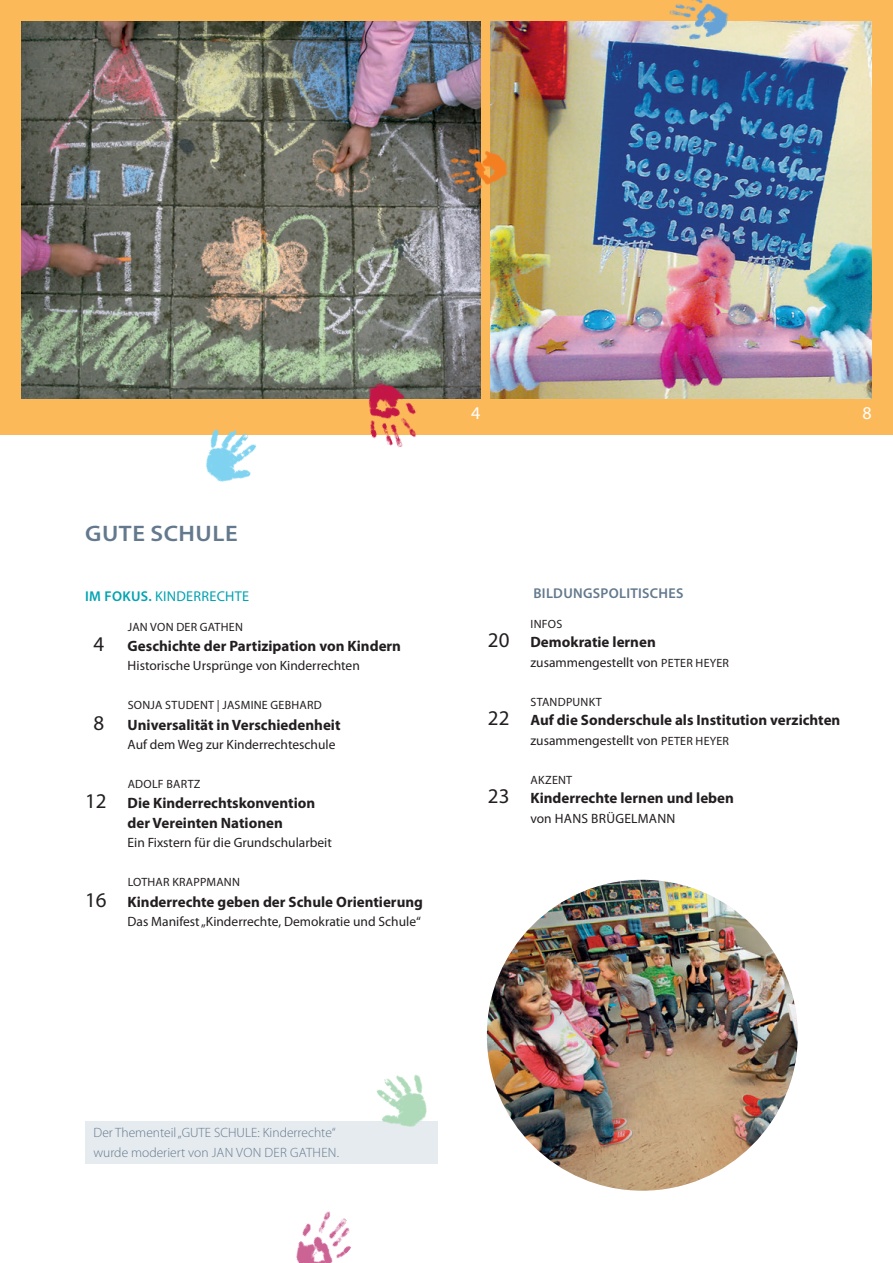
<style>
.page{position:relative;width:893px;height:1263px;background:#fff}
.page>*{position:absolute;margin:0;border:0;box-sizing:border-box;transform-origin:0 0}
.t1{font:600 22.5px "Myriad Pro";letter-spacing:.02em;color:#64798d;scale:1.09 1}
.t2{font:18px "Myriad Pro";color:#fff}
.t3{font:700 15px/19.5px "Myriad Pro";color:#231f20}
.t4{font:14.25px "Myriad Pro";letter-spacing:.02em;color:#00a3b2}
.t5{font:600 14.25px "Myriad Pro";letter-spacing:.02em;color:#64798d}
.t6{font:13.5px "Myriad Pro";color:#231f20}
.t7{font:300 13.5px/19.5px "Myriad Pro";color:#64798d}
.t8{font:13.5px "Myriad Pro";letter-spacing:.02em;color:#231f20}
.t9{font:12px "Myriad Pro";letter-spacing:.02em;color:#231f20}
.s1{font-weight:600}
.s2{font-weight:400;font-size:21px}
.s3{font-size:12px}
</style>
<div class="page">
<div style="left:0;top:0;width:893px;height:435px;background:#fcb959"></div>
<hr style="left:892px;top:0;width:1px;height:435px;background:#f0595b">
<img style="left:21px;top:21px;width:460px;height:378px">
<img style="left:490px;top:21px;width:382px;height:378px">
<div style="left:85px;top:1121px;width:353px;height:43px;background:#e6ebef"></div>
<img style="left:356px;top:375px;width:70px;height:73px">
<img style="left:206px;top:429px;width:50px;height:53px">
<img style="left:444px;top:141px;width:66px;height:55px">
<img style="left:665px;top:0;width:66px;height:47px">
<img style="left:376px;top:1074px;width:51px;height:53px">
<img style="left:296px;top:1211px;width:55px;height:52px">
<img style="left:487px;top:880px;width:311px;height:311px;border-radius:155px">
<h1 class="t1" style="left:85px;top:521px;width:141px">GUTE SCHULE</h1>
<p class="t4" style="left:85px;top:588px;width:166px"><span class="s1">IM FOKUS.</span> KINDERRECHTE</p>
<p class="t9" style="left:128px;top:620px;width:117px">JAN VON DER GATHEN</p>
<p class="t3" style="left:93px;top:636px;width:309px"><span class="s2">4</span> Geschichte der Partizipation von Kindern</p>
<p class="t6" style="left:128px;top:659px;width:234px">Historische Ursprünge von Kinderrechten</p>
<p class="t9" style="left:128px;top:699px;width:196px">SONJA STUDENT | JASMINE GEBHARD</p>
<p class="t3" style="left:93px;top:715px;width:249px"><span class="s2">8</span> Universalität in Verschiedenheit</p>
<p class="t6" style="left:128px;top:737px;width:209px">Auf dem Weg zur Kinderrechteschule</p>
<p class="t9" style="left:128px;top:778px;width:74px">ADOLF BARTZ</p>
<p class="t3" style="left:128px;top:794px;width:189px;text-indent:-43px"><span class="s2">12</span> Die Kinderrechtskonvention der Vereinten Nationen</p>
<p class="t6" style="left:128px;top:836px;width:206px">Ein Fixstern für die Grundschularbeit</p>
<p class="t9" style="left:128px;top:876px;width:114px">LOTHAR KRAPPMANN</p>
<p class="t3" style="left:85px;top:892px;width:339px"><span class="s2">16</span> Kinderrechte geben der Schule Orientierung</p>
<p class="t6" style="left:128px;top:914px;width:295px">Das Manifest „Kinderrechte, Demokratie und Schule“</p>
<p class="t2" style="left:471px;top:403px;width:11px">4</p>
<p class="t2" style="left:862px;top:403px;width:11px">8</p>
<p class="t5" style="left:533px;top:585px;width:151px">BILDUNGSPOLITISCHES</p>
<p class="t9" style="left:531px;top:617px;width:33px">INFOS</p>
<p class="t3" style="left:488px;top:632px;width:169px"><span class="s2">20</span> Demokratie lernen</p>
<p class="t6" style="left:530px;top:655px;width:200px">zusammengestellt von <span class="s3">PETER HEYER</span></p>
<p class="t9" style="left:531px;top:695px;width:73px">STANDPUNKT</p>
<p class="t3" style="left:488px;top:710px;width:354px"><span class="s2">22</span> Auf die Sonderschule als Institution verzichten</p>
<p class="t6" style="left:530px;top:733px;width:200px">zusammengestellt von <span class="s3">PETER HEYER</span></p>
<p class="t9" style="left:531px;top:773px;width:43px">AKZENT</p>
<p class="t3" style="left:488px;top:788px;width:248px"><span class="s2">23</span> Kinderrechte lernen und leben</p>
<p class="t8" style="left:530px;top:811px;width:147px">von HANS BRÜGELMANN</p>
<p class="t7" style="left:94px;top:1123px;width:247px">Der Thementeil „GUTE SCHULE: Kinderrechte“ wurde moderiert von JAN VON DER GATHEN.</p>
</div>
